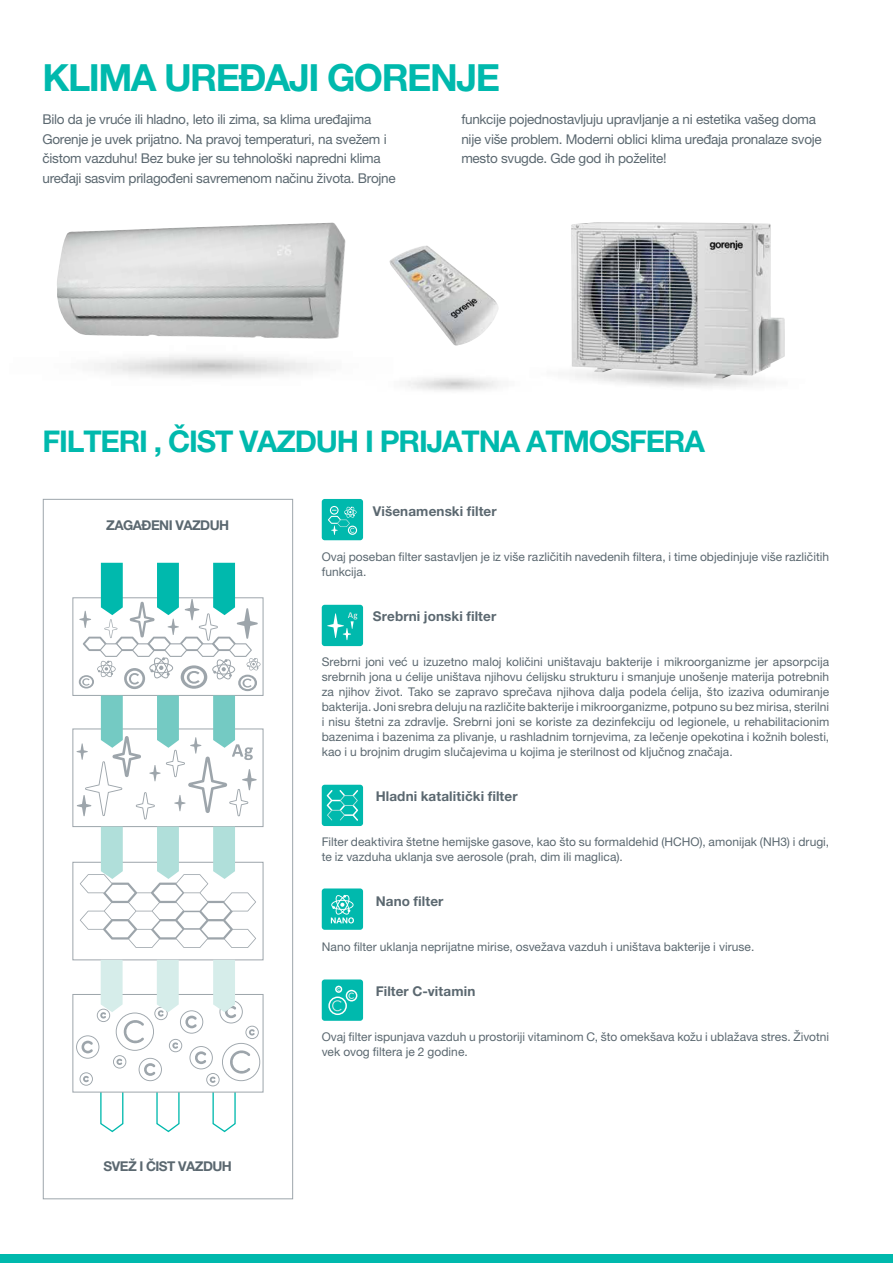
<style>
.page{position:relative;width:893px;height:1263px;background:#fff}
.page>*{position:absolute;margin:0;border:0;box-sizing:border-box;transform-origin:0 0}
.t1{font:700 37.5px "Helvetica Neue LT Pro";letter-spacing:-.04em;color:#00b9ad}
.t2{font:700 30px "Helvetica Neue LT Pro";letter-spacing:-.04em;color:#00b9ad}
.t3{font:13.5px/19.5px "Helvetica Neue LT Pro";letter-spacing:-.02em;color:#5b6870}
.t4{font:700 13.5px "Helvetica Neue LT Pro";letter-spacing:.005em;color:#5b6870}
.t5{font:700 13.5px "Helvetica Neue LT Pro";letter-spacing:-.04em;color:#5b6870}
.t6{font:12px/15px "Helvetica Neue LT Pro";color:#5b6870}
</style>
<div class="page">
<div style="left:0;top:1254px;width:893px;height:9px;background:#00b9ad"></div>
<img style="left:57px;top:223px;width:289px;height:116px">
<img style="left:571px;top:222px;width:214px;height:131px">
<div style="left:72px;top:994px;width:191px;height:98px;background:#fff;border:1px solid #9da5ab"></div>
<div style="left:72px;top:862px;width:191px;height:98px;background:#fff;border:1px solid #9da5ab"></div>
<div style="left:72px;top:729px;width:191px;height:98px;background:#fff;border:1px solid #9da5ab"></div>
<div style="left:72px;top:597px;width:191px;height:99px;background:#fff;border:1px solid #9da5ab"></div>
<svg style="left:80px;top:826px;width:176px;height:122px"></svg>
<svg style="left:76px;top:960px;width:184px;height:173px"></svg>
<svg style="left:77px;top:563px;width:184px;height:256px"></svg>
<div style="left:43px;top:499px;width:250px;height:700px;border:1px solid #9da5ab"></div>
<div style="left:322px;top:785px;width:41px;height:41px;background:#00b9ad;border-radius:3px"></div>
<svg style="left:327px;top:790px;width:31px;height:31px"></svg>
<div style="left:322px;top:605px;width:41px;height:41px;background:#00b9ad;border-radius:3px"></div>
<svg style="left:327px;top:612px;width:30px;height:28px"></svg>
<div style="left:322px;top:499px;width:41px;height:41px;background:#00b9ad;border-radius:3px"></div>
<svg style="left:328px;top:506px;width:29px;height:29px"></svg>
<div style="left:322px;top:888px;width:41px;height:42px;background:#00b9ad;border-radius:3px"></div>
<svg style="left:331px;top:895px;width:23px;height:28px"></svg>
<div style="left:322px;top:979px;width:41px;height:42px;background:#00b9ad;border-radius:3px"></div>
<svg style="left:328px;top:986px;width:29px;height:29px"></svg>
<img style="left:389px;top:245px;width:110px;height:101px">
<img style="left:570px;top:353px;width:215px;height:34px">
<h1 class="t1" style="left:43px;top:54px;width:459px">KLIMA UREĐAJI GORENJE</h1>
<p class="t3" style="left:43px;top:110px;width:355px">Bilo da je vruće ili hladno, leto ili zima, sa klima uređajima Gorenje je uvek prijatno. Na pravoj temperaturi, na svežem i čistom vazduhu! Bez buke jer su tehnološki napredni klima uređaji sasvim prilagođeni savremenom načinu života. Brojne</p>
<p class="t3" style="left:461px;top:110px;width:362px">funkcije pojednostavljuju upravljanje a ni estetika vašeg doma nije više problem. Moderni oblici klima uređaja pronalaze svoje mesto svugde. Gde god ih poželite!</p>
<h2 class="t2" style="left:43px;top:423px;width:664px">FILTERI , ČIST VAZDUH I PRIJATNA ATMOSFERA</h2>
<p class="t5" style="left:106px;top:517px;width:124px">ZAGAĐENI VAZDUH</p>
<p class="t5" style="left:104px;top:1157px;width:130px">SVEŽ I ČIST VAZDUH</p>
<p class="t4" style="left:373px;top:503px;width:125px">Višenamenski filter</p>
<p class="t6" style="left:322px;top:549px;width:509px">Ovaj poseban filter sastavljen je iz više različitih navedenih filtera, i time objedinjuje više različitih funkcija.</p>
<p class="t4" style="left:373px;top:608px;width:125px">Srebrni jonski filter</p>
<p class="t6" style="left:322px;top:654px;width:509px;text-align:justify">Srebrni joni već u izuzetno maloj količini uništavaju bakterije i mikroorganizme jer apsorpcija srebrnih jona u ćelije uništava njihovu ćelijsku strukturu i smanjuje unošenje materija potrebnih za njihov život. Tako se zapravo sprečava njihova dalja podela ćelija, što izaziva odumiranje bakterija. Joni srebra deluju na različite bakterije i mikroorganizme, potpuno su bez mirisa, sterilni i nisu štetni za zdravlje. Srebrni joni se koriste za dezinfekciju od legionele, u rehabilitacionim bazenima i bazenima za plivanje, u rashladnim tornjevima, za lečenje opekotina i kožnih bolesti, kao i u brojnim drugim slučajevima u kojima je sterilnost od ključnog značaja.</p>
<p class="t4" style="left:376px;top:788px;width:143px">Hladni katalitički filter</p>
<p class="t6" style="left:322px;top:834px;width:509px">Filter deaktivira štetne hemijske gasove, kao što su formaldehid (HCHO), amonijak (NH3) i drugi, te iz vazduha uklanja sve aerosole (prah, dim ili maglica).</p>
<p class="t4" style="left:376px;top:893px;width:69px">Nano filter</p>
<p class="t6" style="left:322px;top:939px;width:434px">Nano filter uklanja neprijatne mirise, osvežava vazduh i uništava bakterije i viruse.</p>
<p class="t4" style="left:376px;top:983px;width:101px">Filter C-vitamin</p>
<p class="t6" style="left:322px;top:1029px;width:509px">Ovaj filter ispunjava vazduh u prostoriji vitaminom C, što omekšava kožu i ublažava stres. Životni vek ovog filtera je 2 godine.</p>
</div>
